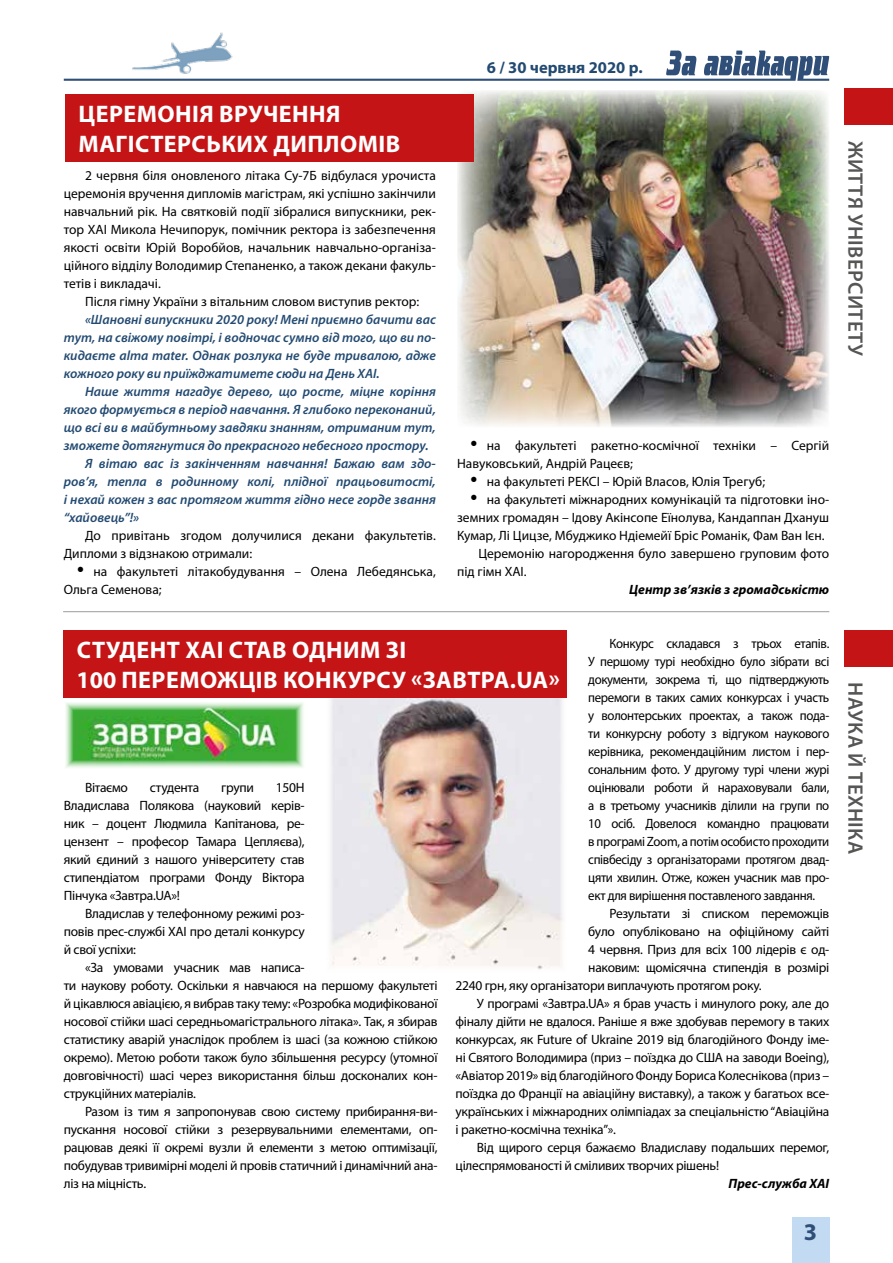
<style>
.page{position:relative;width:893px;height:1263px;background:#fff}
.page>*{position:absolute;margin:0;border:0;box-sizing:border-box;transform-origin:0 0}
.t1{font:700 24px/30px "Myriad Pro";letter-spacing:.02em;color:#fff}
.t2{font:700 24px "Myriad Pro";color:#304f78}
.t3{font:600 21px "Myriad Pro";letter-spacing:.02em;color:#565655}
.t4{font:700 16.5px "Myriad Pro";color:#234a71}
.t5{font:13.5px/18px "Myriad Pro";letter-spacing:-.02em;color:#000;text-align:justify}
.t6{font:italic 600 13.5px/18px "Myriad Pro";color:#234a71;text-align:justify}
.t7{font:13.5px/18px "Myriad Pro";letter-spacing:-.02em;color:#000;text-align:justify;scale:.95 1}
.t8{font:13.5px/18px "Myriad Pro";color:#000}
.t9{font:italic 700 13.5px "Myriad Pro";color:#000}
</style>
<div class="page">
<hr style="left:63px;top:611px;width:766px;height:1px;background:#9c9c9d">
<img style="left:171px;top:32px;width:57px;height:19px">
<div style="left:792px;top:1217px;width:37px;height:46px;background:#c3daf3"></div>
<svg style="left:64px;top:51px;width:765px;height:30px"></svg>
<img style="left:457px;top:90px;width:372px;height:337px">
<div style="left:844px;top:88px;width:49px;height:36px;background:#c51415"></div>
<div style="left:844px;top:630px;width:49px;height:36px;background:#c51415"></div>
<img style="left:326px;top:697px;width:241px;height:273px">
<img style="left:66px;top:702px;width:237px;height:66px">
<div style="left:66px;top:95px;width:408px;height:67px;background:#c51415"></div>
<div style="left:64px;top:630px;width:503px;height:67px;background:#c51415"></div>
<h1 class="t1" style="left:79px;top:99px;width:323px">ЦЕРЕМОНІЯ ВРУЧЕННЯ<br>МАГІСТЕРСЬКИХ ДИПЛОМІВ</h1>
<p class="t5" style="left:64px;top:166px;width:374px;text-indent:21px">2 червня біля оновленого літака Су-7Б відбулася урочиста церемонія вручення дипломів магістрам, які успішно закінчили навчальний рік. На святковій події зібралися випускники, рек&shy;тор ХАІ Микола Нечипорук, помічник ректора із забезпечення якості освіти Юрій Воробйов, начальник навчально-організа&shy;ційного відділу Володимир Степаненко, а також декани факуль&shy;тетів і викладачі.</p>
<p class="t8" style="left:85px;top:292px;width:336px">Після гімну України з вітальним словом виступив ректор:</p>
<p class="t6" style="left:64px;top:310px;width:374px;text-indent:21px">«Шановні випускники 2020 року! Мені приємно бачити вас тут, на свіжому повітрі, і водночас сумно від того, що ви по&shy;кидаєте alma mater. Однак розлука не буде тривалою, адже кожного року ви приїжджатимете сюди на День ХАІ.</p>
<p class="t6" style="left:85px;top:382px;width:352px">Наше життя нагадує дерево, що росте, міцне коріння</p>
<p class="t6" style="left:64px;top:400px;width:374px">якого формується в період навчання. Я глибоко переконаний,</p>
<p class="t6" style="left:64px;top:418px;width:374px">що всі ви в майбутньому завдяки знанням, отриманим тут,</p>
<p class="t6" style="left:64px;top:436px;width:366px">зможете дотягнутися до прекрасного небесного простору.</p>
<p class="t6" style="left:85px;top:454px;width:352px">Я вітаю вас із закінченням навчання! Бажаю вам здо-</p>
<p class="t6" style="left:64px;top:472px;width:374px">ров’я, тепла в родинному колі, плідної працьовитості,</p>
<p class="t6" style="left:64px;top:490px;width:374px">і нехай кожен з вас протягом життя гідно несе горде звання</p>
<p class="t6" style="left:64px;top:508px;width:77px">“хайовець”!»</p>
<p class="t8" style="left:64px;top:526px;width:374px;text-indent:21px">До привітань згодом долучилися декани факультетів.<br>Дипломи з відзнакою отримали:</p>
<p class="t8" style="left:64px;top:562px;width:374px;text-indent:30px">на факультеті літакобудування – Олена Лебедянська,<br>Ольга Семенова;</p>
<p class="t4" style="left:487px;top:57px;width:157px">6 / 30 червня 2020 р.</p>
<p class="t8" style="left:487px;top:436px;width:344px">на факультеті ракетно-космічної техніки – Сергій</p>
<p class="t8" style="left:457px;top:454px;width:177px">Навуковський, Андрій Рацеєв;</p>
<p class="t8" style="left:487px;top:472px;width:280px">на факультеті РЕКСІ – Юрій Власов, Юлія Трегуб;</p>
<p class="t8" style="left:487px;top:490px;width:344px">на факультеті міжнародних комунікацій та підготовки іно-</p>
<p class="t8" style="left:457px;top:508px;width:374px">земних громадян – Ідову Акінсопе Еїнолува, Кандаппан Дхануш</p>
<p class="t8" style="left:457px;top:526px;width:369px">Кумар, Лі Цицзе, Мбуджико Ндіемейї Бріс Романік, Фам Ван Ієн.</p>
<p class="t8" style="left:478px;top:544px;width:352px">Церемонію нагородження було завершено груповим фото</p>
<p class="t8" style="left:457px;top:562px;width:71px">під гімн ХАІ.</p>
<p class="t9" style="left:629px;top:581px;width:201px">Центр зв’язків з громадськістю</p>
<p class="t7" style="left:588px;top:634px;width:255px;text-indent:21px">Конкурс складався з трьох етапів.<br>У першому турі необхідно було зібрати всі документи, зокрема ті, що підтверджують перемоги в таких самих конкурсах і участь у волонтерських проектах, а також пода&shy;ти конкурсну роботу з відгуком наукового керівника, рекомендаційним листом і пер&shy;сональним фото. У другому турі члени журі оцінювали роботи й нараховували бали, а в третьому учасників ділили на групи по 10 осіб. Довелося командно працювати в програмі Zoom, а потім особисто проходити співбесіду з організаторами протягом двад&shy;цяти хвилин. Отже, кожен учасник мав про&shy;ект для вирішення поставленого завдання.</p>
<p class="t5" style="left:609px;top:904px;width:221px">Результати зі списком переможців</p>
<p class="t5" style="left:588px;top:922px;width:243px">було опубліковано на офіційному сайті</p>
<p class="t5" style="left:588px;top:940px;width:243px">4 червня. Приз для всіх 100 лідерів є од-</p>
<p class="t5" style="left:588px;top:958px;width:243px">наковим: щомісячна стипендія в розмірі</p>
<p class="t5" style="left:456px;top:976px;width:308px">2240 грн, яку організатори виплачують протягом року.</p>
<p class="t5" style="left:477px;top:994px;width:354px">У програмі «Завтра.UA» я брав участь і минулого року, але до</p>
<p class="t5" style="left:456px;top:1012px;width:375px">фіналу дійти не вдалося. Раніше я вже здобував перемогу в таких</p>
<p class="t5" style="left:456px;top:1030px;width:375px">конкурсах, як Future of Ukraine 2019 від благодійного Фонду іме-</p>
<p class="t5" style="left:456px;top:1048px;width:375px">ні Святого Володимира (приз – поїздка до США на заводи Boeing),</p>
<p class="t5" style="left:456px;top:1066px;width:375px">«Авіатор 2019» від благодійного Фонду Бориса Колеснікова (приз –</p>
<p class="t5" style="left:456px;top:1084px;width:375px">поїздка до Франції на авіаційну виставку), а також у багатьох все-</p>
<p class="t5" style="left:456px;top:1102px;width:375px">українських і міжнародних олімпіадах за спеціальністю “Авіаційна</p>
<p class="t5" style="left:456px;top:1120px;width:162px">і ракетно-космічна техніка”».</p>
<p class="t5" style="left:477px;top:1138px;width:354px">Від щирого серця бажаємо Владиславу подальших перемог,</p>
<p class="t5" style="left:456px;top:1156px;width:265px">цілеспрямованості й сміливих творчих рішень!</p>
<p class="t9" style="left:728px;top:1175px;width:102px">Прес-служба ХАІ</p>
<h1 class="t1" style="left:77px;top:634px;width:485px">СТУДЕНТ ХАІ СТАВ ОДНИМ ЗІ<br>100 ПЕРЕМОЖЦІВ КОНКУРСУ «ЗАВТРА.UA»</h1>
<p class="t5" style="left:85px;top:778px;width:44px">Вітаємо</p>
<p class="t5" style="left:150px;top:778px;width:51px">студента</p>
<p class="t5" style="left:221px;top:778px;width:34px">групи</p>
<p class="t5" style="left:64px;top:778px;width:242px;text-indent:212px">150Н Владислава Полякова (науковий керів&shy;ник – доцент Людмила Капітанова, ре&shy;цензент – професор Тамара Цепляєва), який єдиний з нашого університету став стипендіатом програми Фонду Віктора Пінчука «Завтра.UA»!</p>
<p class="t5" style="left:64px;top:904px;width:242px;text-indent:21px">Владислав у телефонному режимі роз&shy;повів прес-службі ХАІ про деталі конкурсу й свої успіхи:</p>
<p class="t5" style="left:64px;top:958px;width:375px;text-align:left;text-indent:21px">«За умовами учасник мав написа-<br>ти наукову роботу. Оскільки я навчаюся на першому факультеті й цікавлюся авіацією, я вибрав таку тему: «Розробка модифікованої носової стійки шасі середньомагістрального літака». Так, я збирав статистику аварій унаслідок проблем із шасі (за кожною стійкою окремо). Метою роботи також було збільшення ресурсу (утомної довговічності) шасі через використання більш досконалих кон&shy;струкційних матеріалів.</p>
<p class="t5" style="left:64px;top:1102px;width:375px;text-indent:21px">Разом із тим я запропонував свою систему прибирання-ви&shy;пускання носової стійки з резервувальними елементами, оп&shy;рацював деякі її окремі вузли й елементи з метою оптимізації, побудував тривимірні моделі й провів статичний і динамічний ана&shy;ліз на міцність.</p>
<h1 class="t2" style="left:804px;top:1216px;width:15px">3</h1>
<h2 class="t3" style="left:869px;top:141px;width:217px;rotate:90deg">ЖИТТЯ УНІВЕРСИТЕТУ</h2>
<h2 class="t3" style="left:869px;top:682px;width:173px;rotate:90deg">НАУКА Й ТЕХНІКА</h2>
</div>
